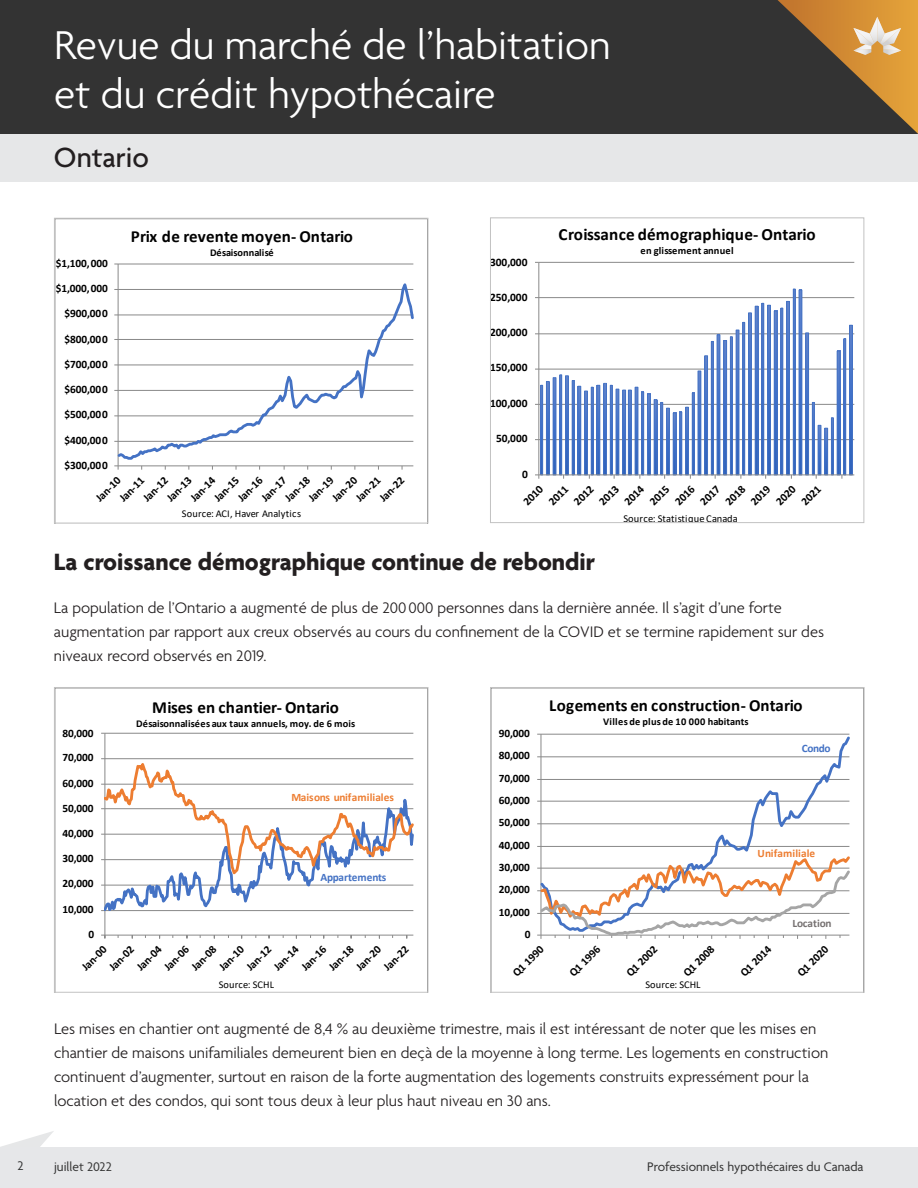
<style>
.page{position:relative;width:918px;height:1188px;background:#fff}
.page>*{position:absolute;margin:0;border:0;box-sizing:border-box;transform-origin:0 0}
.t1{font:300 43.5px "Agenda";color:#fff}
.t2{font:500 30px "Agenda";color:#231f20}
.t3{font:700 25.5px "Agenda";color:#231f20}
.t4{font:700 17.1px "Calibri";letter-spacing:.005em;color:#000}
.t5{font:700 16.95px "Calibri";letter-spacing:-.005em;color:#000}
.t6{font:300 16.5px/24px "Agenda";color:#231f20}
.t7{font:13.5px "Agenda";color:#333}
.t8{font:13.5px "Agenda";color:#313232}
.t9{font:700 11.4px "Calibri";letter-spacing:-.005em;color:#000}
.t10{font:700 11.25px "Calibri";letter-spacing:-.005em;color:#000}
.t11{font:700 11.25px "Calibri";letter-spacing:.005em;color:#ed7d31}
.t12{font:700 11.25px "Calibri";letter-spacing:-.025em;color:#4472c4}
.t13{font:700 11.25px "Calibri";letter-spacing:-.005em;color:#767171}
.t14{font:10.5px "Calibri";letter-spacing:.02em;color:#000}
.t15{font:700 10.5px "Calibri";letter-spacing:.01em;color:#000}
.t16{font:700 10.35px "Calibri";letter-spacing:.01em;color:#000}
.t17{font:10.35px "Calibri";letter-spacing:.015em;color:#000}
</style>
<div class="page">
<div style="left:0;top:0;width:918px;height:147px;background:#333"></div>
<div style="left:0;top:134px;width:918px;height:47px;background:#e6e7e8"></div>
<svg style="left:1px;top:1131px;width:53px;height:16px"></svg>
<div style="left:0;top:1147px;width:918px;height:41px;background:#e6e7e9"></div>
<svg style="left:778px;top:0;width:140px;height:134px"></svg>
<svg style="left:114px;top:263px;width:300px;height:207px"></svg>
<div style="left:54px;top:218px;width:374px;height:305px;border:1px solid #c2c2c2"></div>
<svg style="left:537px;top:733px;width:313px;height:206px"></svg>
<div style="left:490px;top:687px;width:374px;height:306px;border:1px solid #c2c2c2"></div>
<svg style="left:101px;top:732px;width:313px;height:207px"></svg>
<div style="left:54px;top:687px;width:374px;height:306px;border:1px solid #c2c2c2"></div>
<svg style="left:535px;top:261px;width:320px;height:218px"></svg>
<div style="left:490px;top:218px;width:374px;height:305px;border:1px solid #c2c2c2"></div>
<p class="t1" style="left:54px;top:22px;width:558px">Revue du marché de l’habitation</p>
<p class="t1" style="left:54px;top:71px;width:443px">et du crédit hypothécaire</p>
<p class="t2" style="left:54px;top:141px;width:96px">Ontario</p>
<p class="t5" style="left:131px;top:224px;width:224px">Prix de revente moyen- Ontario</p>
<p class="t16" style="left:210px;top:245px;width:65px">Désaisonnalisé</p>
<p class="t4" style="left:559px;top:222px;width:259px">Croissance démographique- Ontario</p>
<p class="t15" style="left:641px;top:243px;width:95px">en glissement annuel</p>
<p class="t10" style="left:56px;top:256px;width:53px">$1,100,000</p>
<p class="t9" style="left:490px;top:254px;width:39px">300,000</p>
<p class="t10" style="left:56px;top:280px;width:53px">$1,000,000</p>
<p class="t9" style="left:490px;top:289px;width:39px">250,000</p>
<p class="t10" style="left:65px;top:306px;width:45px">$900,000</p>
<p class="t10" style="left:65px;top:331px;width:45px">$800,000</p>
<p class="t9" style="left:490px;top:324px;width:39px">200,000</p>
<p class="t10" style="left:65px;top:357px;width:45px">$700,000</p>
<p class="t9" style="left:490px;top:360px;width:39px">150,000</p>
<p class="t10" style="left:65px;top:381px;width:45px">$600,000</p>
<p class="t10" style="left:65px;top:407px;width:45px">$500,000</p>
<p class="t9" style="left:490px;top:395px;width:39px">100,000</p>
<p class="t10" style="left:65px;top:432px;width:45px">$400,000</p>
<p class="t9" style="left:496px;top:430px;width:33px">50,000</p>
<p class="t10" style="left:65px;top:457px;width:45px">$300,000</p>
<p class="t10" style="left:92px;top:494px;width:32px;rotate:-45deg">Jan-10</p>
<p class="t10" style="left:328px;top:494px;width:32px;rotate:-45deg">Jan-20</p>
<p class="t10" style="left:186px;top:494px;width:32px;rotate:-45deg">Jan-14</p>
<p class="t10" style="left:234px;top:494px;width:32px;rotate:-45deg">Jan-16</p>
<p class="t10" style="left:281px;top:494px;width:32px;rotate:-45deg">Jan-18</p>
<p class="t10" style="left:305px;top:494px;width:32px;rotate:-45deg">Jan-19</p>
<p class="t10" style="left:139px;top:494px;width:32px;rotate:-45deg">Jan-12</p>
<p class="t10" style="left:376px;top:494px;width:32px;rotate:-45deg">Jan-22</p>
<p class="t10" style="left:163px;top:494px;width:32px;rotate:-45deg">Jan-13</p>
<p class="t10" style="left:257px;top:494px;width:32px;rotate:-45deg">Jan-17</p>
<p class="t10" style="left:115px;top:494px;width:32px;rotate:-45deg">Jan-11</p>
<p class="t10" style="left:352px;top:494px;width:32px;rotate:-45deg">Jan-21</p>
<p class="t10" style="left:210px;top:494px;width:32px;rotate:-45deg">Jan-15</p>
<p class="t9" style="left:522px;top:466px;width:7px">0</p>
<p class="t9" style="left:519px;top:498px;width:24px;rotate:-45deg">2010</p>
<p class="t9" style="left:545px;top:498px;width:24px;rotate:-45deg">2011</p>
<p class="t9" style="left:570px;top:498px;width:24px;rotate:-45deg">2012</p>
<p class="t9" style="left:595px;top:498px;width:24px;rotate:-45deg">2013</p>
<p class="t9" style="left:620px;top:498px;width:24px;rotate:-45deg">2014</p>
<p class="t9" style="left:646px;top:498px;width:24px;rotate:-45deg">2015</p>
<p class="t9" style="left:671px;top:498px;width:24px;rotate:-45deg">2016</p>
<p class="t9" style="left:696px;top:498px;width:24px;rotate:-45deg">2017</p>
<p class="t9" style="left:722px;top:498px;width:24px;rotate:-45deg">2018</p>
<p class="t9" style="left:747px;top:498px;width:24px;rotate:-45deg">2019</p>
<p class="t9" style="left:772px;top:498px;width:24px;rotate:-45deg">2020</p>
<p class="t9" style="left:797px;top:498px;width:24px;rotate:-45deg">2021</p>
<p class="t17" style="left:182px;top:507px;width:121px">Source: ACI, Haver Analytics</p>
<p class="t14" style="left:623px;top:511px;width:116px">Source: Statistique Canada</p>
<p class="t3" style="left:54px;top:548px;width:543px">La croissance démographique continue de rebondir</p>
<p class="t6" style="left:54px;top:597px;width:772px">La population de l’Ontario a augmenté de plus de 200000 personnes dans la dernière année. Il s’agit d’une forte augmentation par rapport aux creux observés au cours du confinement de la COVID et se termine rapidement sur des niveaux record observés en 2019.</p>
<p class="t10" style="left:63px;top:725px;width:33px">80,000</p>
<p class="t5" style="left:152px;top:695px;width:188px">Mises en chantier- Ontario</p>
<p class="t16" style="left:136px;top:716px;width:221px">Désaisonnalisées aux taux annuels, moy. de 6 mois</p>
<p class="t10" style="left:499px;top:726px;width:33px">90,000</p>
<p class="t5" style="left:549px;top:693px;width:255px">Logements en construction- Ontario</p>
<p class="t16" style="left:603px;top:714px;width:147px">Villes de plus de 10 000 habitants</p>
<p class="t10" style="left:63px;top:749px;width:33px">70,000</p>
<p class="t10" style="left:499px;top:747px;width:33px">80,000</p>
<p class="t12" style="left:802px;top:740px;width:30px">Condo</p>
<p class="t10" style="left:63px;top:775px;width:33px">60,000</p>
<p class="t10" style="left:499px;top:770px;width:33px">70,000</p>
<p class="t10" style="left:63px;top:800px;width:33px">50,000</p>
<p class="t11" style="left:291px;top:789px;width:104px">Maisons unifamiliales</p>
<p class="t10" style="left:499px;top:793px;width:33px">60,000</p>
<p class="t10" style="left:499px;top:814px;width:33px">50,000</p>
<p class="t10" style="left:63px;top:826px;width:33px">40,000</p>
<p class="t10" style="left:63px;top:850px;width:33px">30,000</p>
<p class="t10" style="left:63px;top:876px;width:33px">20,000</p>
<p class="t12" style="left:321px;top:869px;width:67px">Appartements</p>
<p class="t10" style="left:499px;top:837px;width:33px">40,000</p>
<p class="t10" style="left:499px;top:860px;width:33px">30,000</p>
<p class="t10" style="left:499px;top:881px;width:33px">20,000</p>
<p class="t11" style="left:758px;top:846px;width:59px">Unifamiliale</p>
<p class="t10" style="left:63px;top:901px;width:33px">10,000</p>
<p class="t10" style="left:499px;top:904px;width:33px">10,000</p>
<p class="t13" style="left:793px;top:915px;width:41px">Location</p>
<p class="t10" style="left:88px;top:927px;width:7px">0</p>
<p class="t10" style="left:525px;top:927px;width:7px">0</p>
<p class="t10" style="left:78px;top:963px;width:32px;rotate:-45deg">Jan-00</p>
<p class="t10" style="left:105px;top:963px;width:32px;rotate:-45deg">Jan-02</p>
<p class="t10" style="left:133px;top:963px;width:32px;rotate:-45deg">Jan-04</p>
<p class="t10" style="left:160px;top:963px;width:32px;rotate:-45deg">Jan-06</p>
<p class="t10" style="left:188px;top:963px;width:32px;rotate:-45deg">Jan-08</p>
<p class="t10" style="left:215px;top:963px;width:32px;rotate:-45deg">Jan-10</p>
<p class="t10" style="left:243px;top:963px;width:32px;rotate:-45deg">Jan-12</p>
<p class="t10" style="left:270px;top:963px;width:32px;rotate:-45deg">Jan-14</p>
<p class="t10" style="left:297px;top:963px;width:32px;rotate:-45deg">Jan-16</p>
<p class="t10" style="left:325px;top:963px;width:32px;rotate:-45deg">Jan-18</p>
<p class="t10" style="left:352px;top:963px;width:32px;rotate:-45deg">Jan-20</p>
<p class="t10" style="left:380px;top:963px;width:32px;rotate:-45deg">Jan-22</p>
<p class="t10" style="left:509px;top:969px;width:40px;rotate:-45deg">Q1 1990</p>
<p class="t10" style="left:566px;top:969px;width:40px;rotate:-45deg">Q1 1996</p>
<p class="t10" style="left:623px;top:969px;width:40px;rotate:-45deg">Q1 2002</p>
<p class="t10" style="left:680px;top:969px;width:40px;rotate:-45deg">Q1 2008</p>
<p class="t10" style="left:737px;top:969px;width:40px;rotate:-45deg">Q1 2014</p>
<p class="t10" style="left:794px;top:969px;width:40px;rotate:-45deg">Q1 2020</p>
<p class="t17" style="left:219px;top:978px;width:57px">Source: SCHL</p>
<p class="t17" style="left:645px;top:978px;width:57px">Source: SCHL</p>
<p class="t6" style="left:54px;top:1018px;width:776px">Les mises en chantier ont augmenté de 8,4 % au deuxième trimestre, mais il est intéressant de noter que les mises en chantier de maisons unifamiliales demeurent bien en deçà de la moyenne à long terme. Les logements en construction continuent d’augmenter, surtout en raison de la forte augmentation des logements construits expressément pour la location et des condos, qui sont tous deux à leur plus haut niveau en 30 ans.</p>
<p class="t8" style="left:17px;top:1159px;width:8px">2</p>
<p class="t7" style="left:54px;top:1159px;width:59px">juillet 2022</p>
<p class="t7" style="left:647px;top:1159px;width:218px">Professionnels hypothécaires du Canada</p>
</div>
